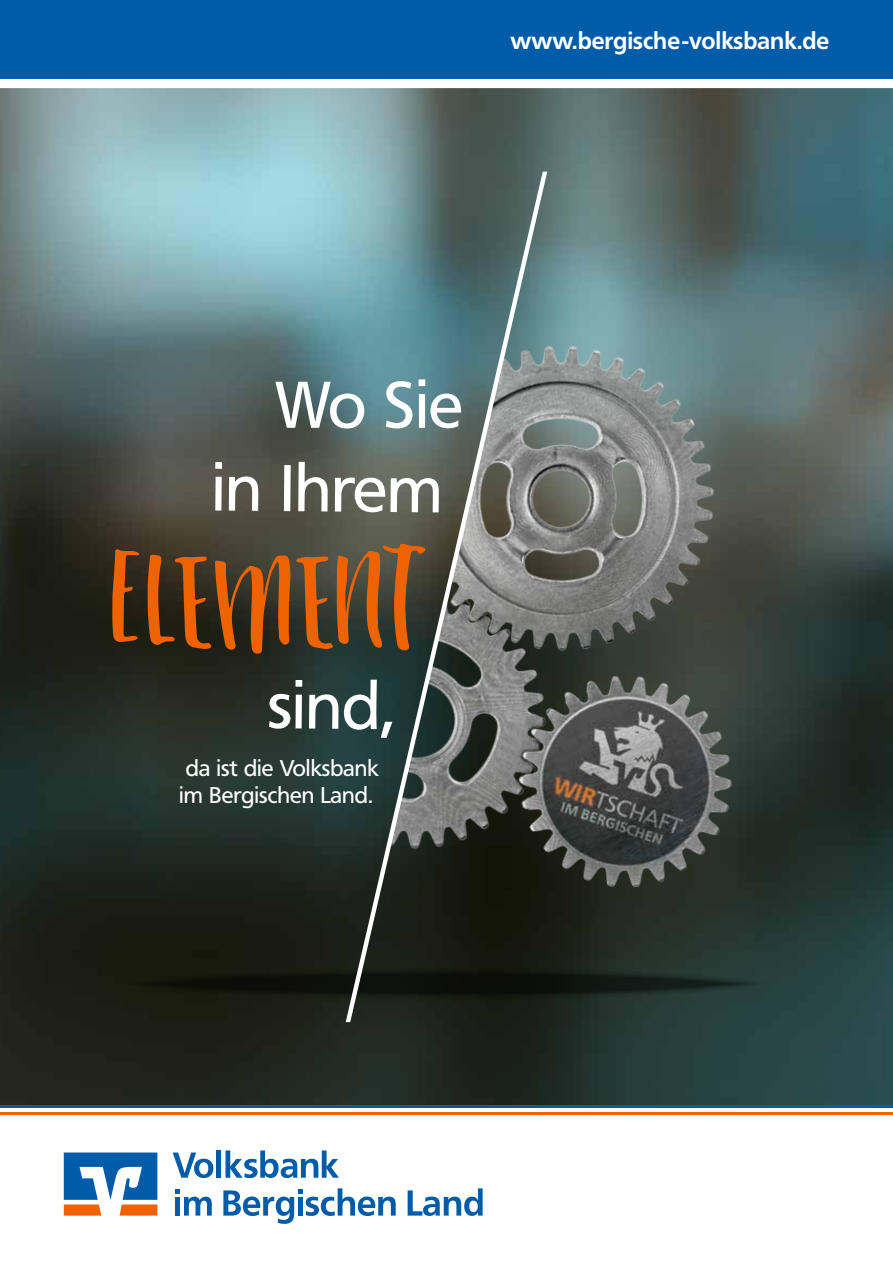
<style>
.page{position:relative;width:893px;height:1263px;background:#fff}
.page>*{position:absolute;margin:0;border:0;box-sizing:border-box;transform-origin:0 0}
.t1{font:178.5px "Fontbox Shoestrings";color:#ee6300;scale:.9 1}
.t2{font:65.25px "Frutiger VR";letter-spacing:-.01em;color:#fff}
.t3{font:700 23.4px "Frutiger VR";color:#fff}
.t4{font:22.5px/26.7px "Frutiger VR";color:#fff;text-align:center}
</style>
<div class="page">
<div style="left:0;top:0;width:893px;height:79px;background:#005ba8"></div>
<img style="left:0;top:88px;width:893px;height:1017px">
<svg style="left:128px;top:967px;width:637px;height:33px;background:#151b15"></svg>
<img style="left:547px;top:346px;width:197px;height:542px">
<svg style="left:346px;top:172px;width:201px;height:850px;background:#505f5c"></svg>
<svg style="left:64px;top:1152px;width:93px;height:63px"></svg>
<svg style="left:175px;top:1189px;width:37px;height:26px"></svg>
<svg style="left:223px;top:1188px;width:173px;height:36px"></svg>
<svg style="left:408px;top:1188px;width:75px;height:28px"></svg>
<svg style="left:173px;top:1152px;width:40px;height:26px"></svg>
<div style="left:216px;top:1150px;width:5px;height:28px;background:#005ba8"></div>
<svg style="left:225px;top:1150px;width:114px;height:28px"></svg>
<hr style="left:0;top:1105px;width:893px;height:2px;background:#005ba8">
<hr style="left:0;top:1112px;width:893px;height:2px;background:#ee6300">
<p class="t3" style="left:510px;top:26px;width:320px">www.bergische-volksbank.de</p>
<h2 class="t2" style="left:275px;top:367px;width:189px">Wo Sie</h2>
<h2 class="t2" style="left:212px;top:450px;width:233px">in Ihrem</h2>
<h1 class="t1" style="left:105px;top:513px;width:350px">Element</h1>
<h2 class="t2" style="left:267px;top:667px;width:128px">sind,</h2>
<p class="t4" style="left:179px;top:755px;width:201px">da ist die Volksbank im Bergischen Land.</p>
</div>
